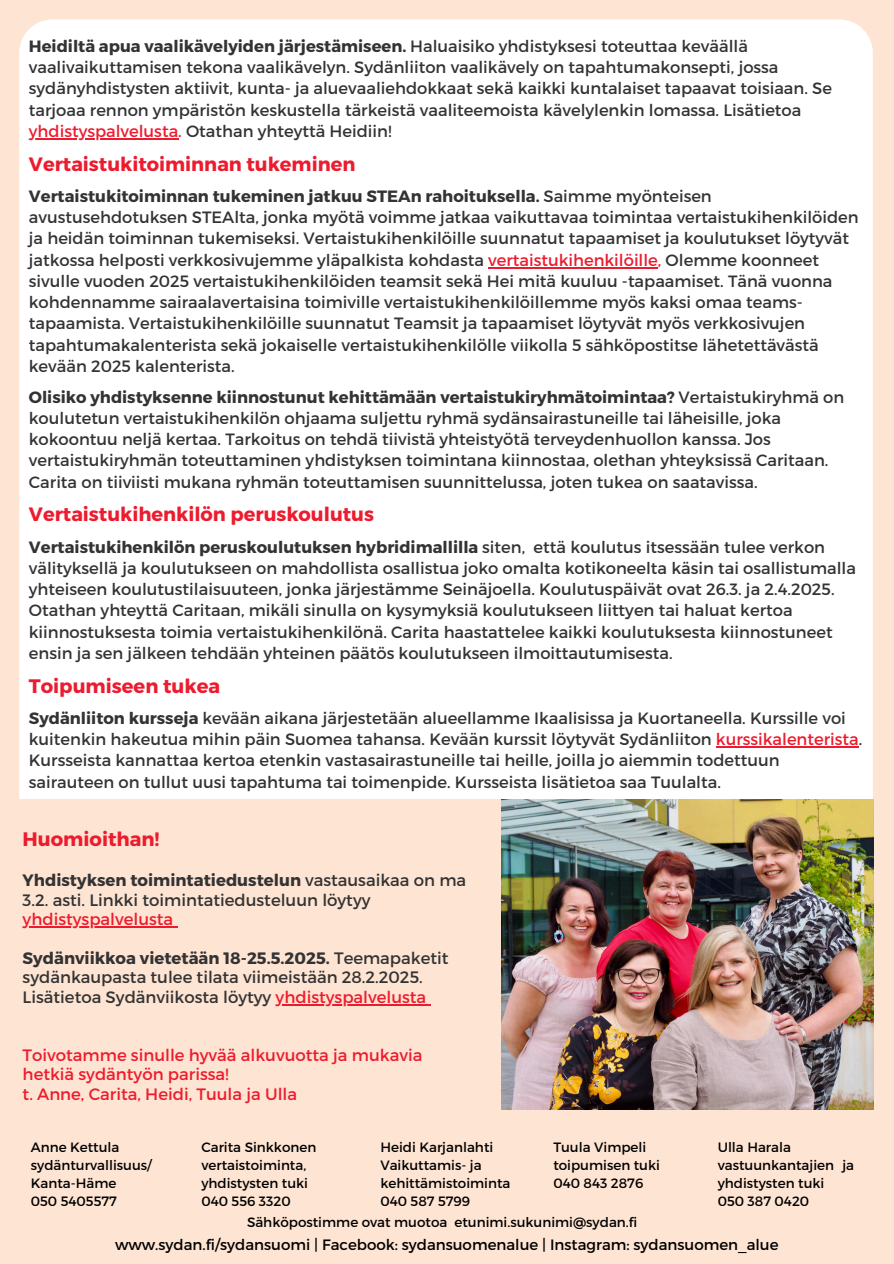
<style>
.page{position:relative;width:894px;height:1264px;background:#fff}
.page>*{position:absolute;margin:0;border:0;box-sizing:border-box;transform-origin:0 0}
.t1{font:700 19.5px "Montserrat";color:#ed1b2e}
.t2{font:700 19.35px "Montserrat";color:#ed1b2e}
.t3{font:16.5px/19.4px "Montserrat";color:#333334}
.t4{font:16.5px/19.4px "Montserrat";color:#ed1b2e}
.t5{font:16.35px/21.3px "Montserrat";color:#333334}
.t6{font:700 16.35px "Montserrat";color:#333334}
.t7{font:15px "Montserrat";color:#000}
.t8{font:13.5px/18px "Montserrat";color:#000}
.s1{font-weight:700}
.s2{color:#ed1b2e}
.s3{font-weight:400}
</style>
<div class="page">
<div style="left:0;top:0;width:893px;height:1263px;background:#fee4d2"></div>
<div style="left:19px;top:19px;width:853px;height:1223px;background:#fff;border-radius:33px"></div>
<img style="left:500px;top:799px;width:373px;height:311px">
<div style="left:0;top:1110px;width:893px;height:153px;background:#fee4d2"></div>
<div style="left:12px;top:799px;width:488px;height:313px;background:#fee4d2"></div>
<hr style="left:23px;top:926px;width:150px;height:1px;background:#ed1b2e">
<hr style="left:275px;top:1003px;width:151px;height:2px;background:#ed1b2e">
<hr style="left:29px;top:138px;width:149px;height:1px;background:#ed1b2e">
<hr style="left:488px;top:267px;width:135px;height:1px;background:#ed1b2e">
<hr style="left:623px;top:267px;width:34px;height:1px;background:#ed1b2e">
<hr style="left:715px;top:746px;width:143px;height:1px;background:#ed1b2e">
<p class="t5" style="left:29px;top:34px;width:804px"><span class="s1">Heidiltä apua vaalikävelyiden järjestämiseen.</span> Haluaisiko yhdistyksesi toteuttaa keväällä vaalivaikuttamisen tekona vaalikävelyn. Sydänliiton vaalikävely on tapahtumakonsepti, jossa sydänyhdistysten aktiivit, kunta- ja aluevaaliehdokkaat sekä kaikki kuntalaiset tapaavat toisiaan. Se tarjoaa rennon ympäristön keskustella tärkeistä vaaliteemoista kävelylenkin lomassa. Lisätietoa</p>
<p class="t5" style="left:29px;top:119px;width:364px"><span class="s2">yhdistyspalvelusta.</span> Otathan yhteyttä Heidiin!</p>
<p class="t2" style="left:29px;top:151px;width:328px">Vertaistukitoiminnan tukeminen</p>
<p class="t5" style="left:29px;top:184px;width:831px"><span class="s1">Vertaistukitoiminnan tukeminen jatkuu STEAn rahoituksella.</span> Saimme myönteisen avustusehdotuksen STEAlta, jonka myötä voimme jatkaa vaikuttavaa toimintaa vertaistukihenkilöiden ja heidän toiminnan tukemiseksi. Vertaistukihenkilöille suunnatut tapaamiset ja koulutukset löytyvät</p>
<p class="t5" style="left:29px;top:248px;width:804px">jatkossa helposti verkkosivujemme yläpalkista kohdasta <span class="s2">vertaistukihenkilöille,</span> Olemme koonneet sivulle vuoden 2025 vertaistukihenkilöiden teamsit sekä Hei mitä kuuluu -tapaamiset. Tänä vuonna kohdennamme sairaalavertaisina toimiville vertaistukihenkilöillemme myös kaksi omaa teams&shy;tapaamista. Vertaistukihenkilöille suunnatut Teamsit ja tapaamiset löytyvät myös verkkosivujen tapahtumakalenterista sekä jokaiselle vertaistukihenkilölle viikolla 5 sähköpostitse lähetettävästä kevään 2025 kalenterista.</p>
<p class="t5" style="left:29px;top:385px;width:816px"><span class="s1">Olisiko yhdistyksenne kiinnostunut kehittämään vertaistukiryhmätoimintaa?</span> Vertaistukiryhmä on koulutetun vertaistukihenkilön ohjaama suljettu ryhmä sydänsairastuneille tai läheisille, joka kokoontuu neljä kertaa. Tarkoitus on tehdä tiivistä yhteistyötä terveydenhuollon kanssa. Jos</p>
<p class="t5" style="left:29px;top:449px;width:800px">vertaistukiryhmän toteuttaminen yhdistyksen toimintana kiinnostaa, olethan yhteyksissä Caritaan.<br>Carita on tiiviisti mukana ryhmän toteuttamisen suunnittelussa, joten tukea on saatavissa.</p>
<p class="t2" style="left:29px;top:502px;width:346px">Vertaistukihenkilön peruskoulutus</p>
<p class="t6" style="left:29px;top:536px;width:497px">Vertaistukihenkilön peruskoulutuksen hybridimallilla <span class="s3">siten,</span></p>
<p class="t5" style="left:29px;top:535px;width:828px;text-indent:504px">että koulutus itsessään tulee verkon välityksellä ja koulutukseen on mahdollista osallistua joko omalta kotikoneelta käsin tai osallistumalla yhteiseen koulutustilaisuuteen, jonka järjestämme Seinäjoella. Koulutuspäivät ovat 26.3. ja 2.4.2025.<br>Otathan yhteyttä Caritaan, mikäli sinulla on kysymyksiä koulutukseen liittyen tai haluat kertoa kiinnostuksesta toimia vertaistukihenkilönä. Carita haastattelee kaikki koulutuksesta kiinnostuneet ensin ja sen jälkeen tehdään yhteinen päätös koulutukseen ilmoittautumisesta.</p>
<p class="t1" style="left:29px;top:673px;width:193px">Toipumiseen tukea</p>
<p class="t5" style="left:29px;top:706px;width:818px"><span class="s1">Sydänliiton kursseja</span> kevään aikana järjestetään alueellamme Ikaalisissa ja Kuortaneella. Kurssille voi</p>
<p class="t5" style="left:29px;top:728px;width:834px">kuitenkin hakeutua mihin päin Suomea tahansa. Kevään kurssit löytyvät Sydänliiton <span class="s2">kurssikalenterista</span>.<br>Kursseista kannattaa kertoa etenkin vastasairastuneille tai heille, joilla jo aiemmin todettuun sairauteen on tullut uusi tapahtuma tai toimenpide. Kursseista lisätietoa saa Tuulalta.</p>
<h1 class="t1" style="left:23px;top:826px;width:138px">Huomioithan!</h1>
<h2 class="t3" style="left:23px;top:870px;width:445px"><span class="s1">Yhdistyksen toimintatiedustelun</span> vastausaikaa on ma<br>3.2. asti. Linkki toimintatiedusteluun löytyy</h2>
<h2 class="t4" style="left:23px;top:908px;width:152px">yhdistyspalvelusta</h2>
<h2 class="t3" style="left:23px;top:947px;width:427px"><span class="s1">Sydänviikkoa vietetään 18-25.5.2025.</span> Teemapaketit sydänkaupasta tulee tilata viimeistään 28.2.2025.</h2>
<h1 class="t3" style="left:23px;top:986px;width:405px">Lisätietoa Sydänviikosta löytyy <span class="s2">yhdistyspalvelusta</span></h1>
<h2 class="t4" style="left:23px;top:1044px;width:401px">Toivotamme sinulle hyvää alkuvuotta ja mukavia hetkiä sydäntyön parissa!<br>t. Anne, Carita, Heidi, Tuula ja Ulla</h2>
<h1 class="t8" style="left:31px;top:1137px;width:90px">Anne Kettula</h1>
<h2 class="t8" style="left:31px;top:1155px;width:122px">sydänturvallisuus/<br>Kanta-Häme</h2>
<p class="t8" style="left:31px;top:1191px;width:88px">050 5405577</p>
<p class="t8" style="left:380px;top:1137px;width:114px">Heidi Karjanlahti</p>
<p class="t8" style="left:380px;top:1155px;width:132px">Vaikuttamis- ja kehittämistoiminta</p>
<p class="t8" style="left:380px;top:1191px;width:91px">040 587 5799</p>
<h1 class="t8" style="left:201px;top:1137px;width:116px">Carita Sinkkonen</h1>
<h2 class="t8" style="left:201px;top:1155px;width:106px">vertaistoiminta,</h2>
<h2 class="t8" style="left:201px;top:1173px;width:108px">yhdistysten tuki</h2>
<h2 class="t8" style="left:201px;top:1191px;width:91px">040 556 3320</h2>
<p class="t8" style="left:553px;top:1137px;width:94px">Tuula Vimpeli</p>
<p class="t8" style="left:553px;top:1155px;width:108px">toipumisen tuki</p>
<p class="t8" style="left:553px;top:1173px;width:91px">040 843 2876</p>
<p class="t8" style="left:247px;top:1212px;width:392px">Sähköpostimme ovat muotoa etunimi.sukunimi@sydan.fi</p>
<p class="t8" style="left:717px;top:1137px;width:75px">Ulla Harala</p>
<p class="t8" style="left:717px;top:1155px;width:138px">vastuunkantajien ja yhdistysten tuki</p>
<p class="t8" style="left:717px;top:1191px;width:93px">050 387 0420</p>
<h2 class="t7" style="left:115px;top:1234px;width:664px">www.sydan.fi/sydansuomi | Facebook: sydansuomenalue | Instagram: sydansuomen_alue</h2>
</div>
